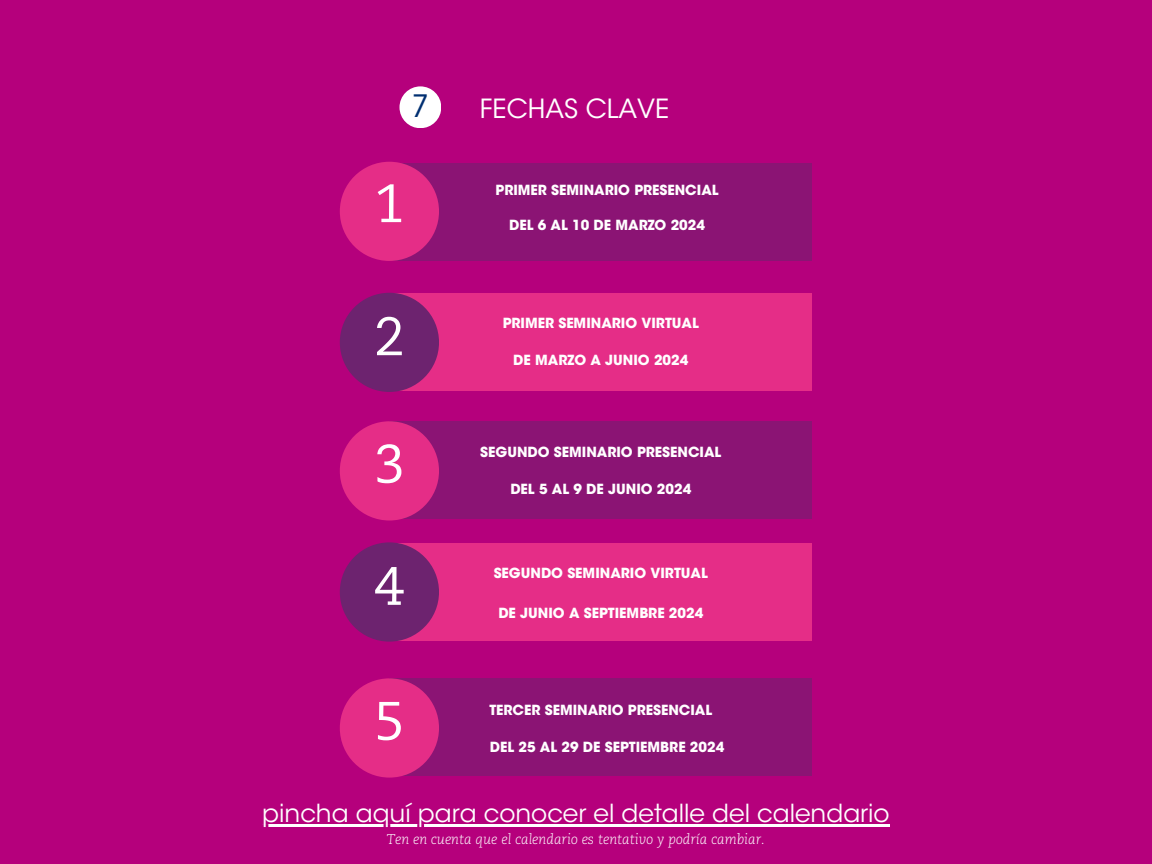
<style>
.page{position:relative;width:1152px;height:864px;background:#b5007c}
.page>*{position:absolute;margin:0;border:0;box-sizing:border-box;transform-origin:0 0}
.t1{font:54px "Caecilia LT Std";color:#fff}
.t2{font:30.6px "ITC Avant Garde Std";color:#002f71}
.t3{font:26.25px "ITC Avant Garde Std";color:#fff}
.t4{font:24.75px "ITC Avant Garde Std";color:#fff}
.t5{font:italic 300 14.1px "Caecilia LT Std";color:#fff}
.t6{font:700 13.95px "ITC Avant Garde Std";color:#fff}
</style>
<div class="page">
<div style="left:399px;top:86px;width:42px;height:42px;background:#fff;border-radius:50%"></div>
<div style="left:389px;top:164px;width:423px;height:97px;background:#8b1474"></div>
<div style="left:340px;top:162px;width:99px;height:99px;background:#e52d87;border-radius:50%"></div>
<div style="left:389px;top:294px;width:423px;height:97px;background:#e52d87"></div>
<div style="left:340px;top:293px;width:99px;height:99px;background:#6d236f;border-radius:50%"></div>
<div style="left:389px;top:421px;width:423px;height:97px;background:#8b1474"></div>
<div style="left:340px;top:421px;width:99px;height:100px;background:#e52d87;border-radius:50%"></div>
<div style="left:389px;top:678px;width:423px;height:97px;background:#8b1474"></div>
<div style="left:389px;top:543px;width:423px;height:98px;background:#e52d87"></div>
<div style="left:340px;top:542px;width:99px;height:100px;background:#6d236f;border-radius:50%"></div>
<div style="left:340px;top:678px;width:99px;height:100px;background:#e52d87;border-radius:50%"></div>
<hr style="left:262px;top:825px;width:628px;height:2px;background:#fff">
<p class="t2" style="left:412px;top:94px;width:19px">7</p>
<p class="t3" style="left:480px;top:99px;width:191px">FECHAS CLAVE</p>
<p class="t1" style="left:374px;top:181px;width:32px">1</p>
<p class="t6" style="left:496px;top:185px;width:225px">PRIMER SEMINARIO PRESENCIAL</p>
<p class="t6" style="left:509px;top:220px;width:197px">DEL 6 AL 10 DE MARZO 2024</p>
<p class="t1" style="left:374px;top:314px;width:32px">2</p>
<p class="t6" style="left:503px;top:318px;width:198px">PRIMER SEMINARIO VIRTUAL</p>
<p class="t6" style="left:513px;top:355px;width:177px">DE MARZO A JUNIO 2024</p>
<p class="t1" style="left:374px;top:441px;width:32px">3</p>
<p class="t6" style="left:480px;top:446px;width:243px">SEGUNDO SEMINARIO PRESENCIAL</p>
<p class="t6" style="left:510px;top:484px;width:182px">DEL 5 AL 9 DE JUNIO 2024</p>
<p class="t1" style="left:374px;top:563px;width:32px">4</p>
<p class="t6" style="left:494px;top:567px;width:216px">SEGUNDO SEMINARIO VIRTUAL</p>
<p class="t6" style="left:498px;top:608px;width:206px">DE JUNIO A SEPTIEMBRE 2024</p>
<p class="t1" style="left:374px;top:698px;width:32px">5</p>
<p class="t6" style="left:489px;top:704px;width:224px">TERCER SEMINARIO PRESENCIAL</p>
<p class="t6" style="left:490px;top:742px;width:236px">DEL 25 AL 29 DE SEPTIEMBRE 2024</p>
<p class="t4" style="left:262px;top:804px;width:629px">pincha aquí para conocer el detalle del calendario</p>
<p class="t5" style="left:387px;top:834px;width:380px">Ten en cuenta que el calendario es tentativo y podría cambiar.</p>
</div>
